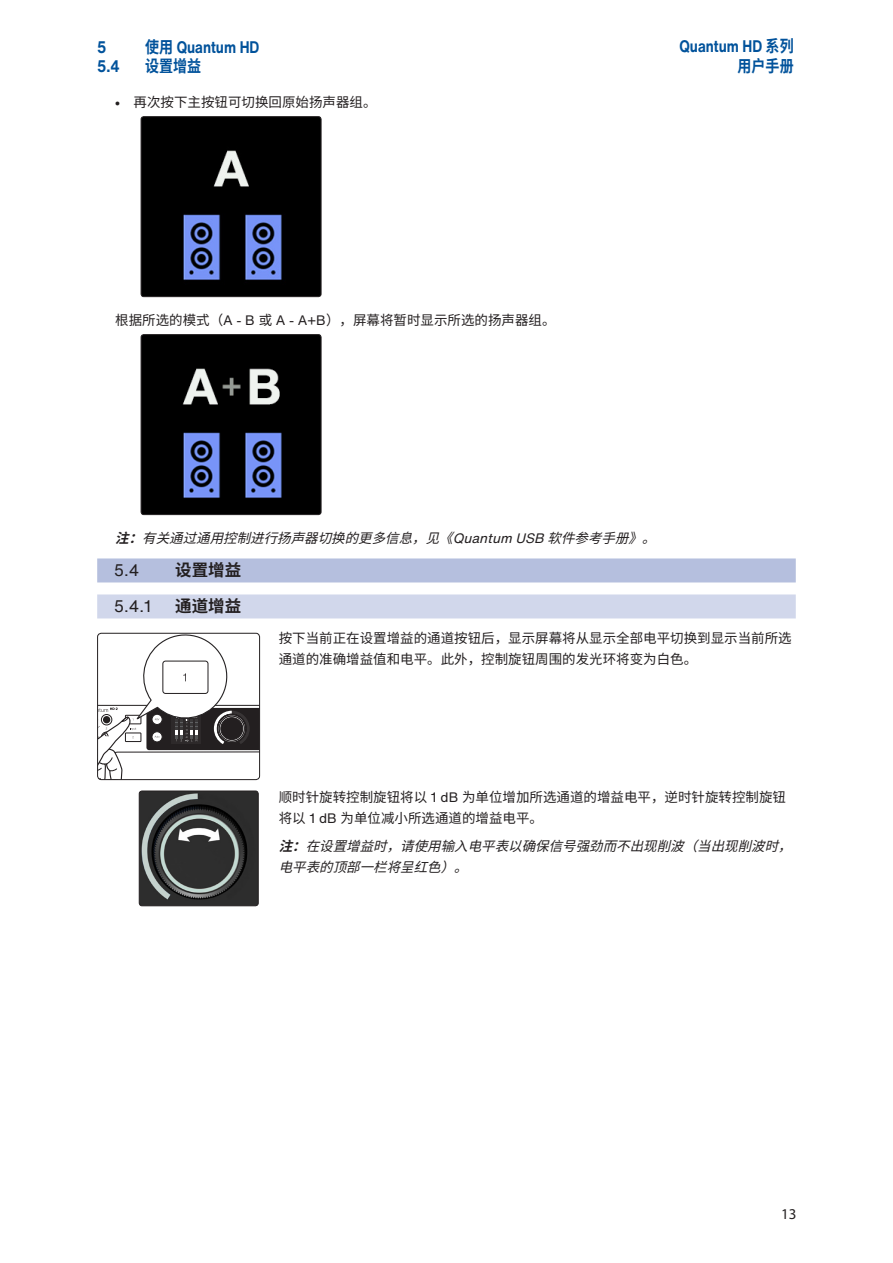
<style>
.page{position:relative;width:893px;height:1263px;background:#fff}
.page>*{position:absolute;margin:0;border:0;box-sizing:border-box;transform-origin:0 0}
.t1{font:700 16.5px "Helvetica Now Text";color:#01529b;scale:.85 1}
.t2{font:700 16.5px "Source Han Sans CN";color:#01529b;scale:.85 1}
.Subsection_Head{font:16.5px "Helvetica Now Text";color:#231f20}
.Section_Head{font:700 16.5px "Source Han Sans CN";color:#231f20}
.Subsection_Head-2{font:700 16.5px "Source Han Sans CN";color:#231f20}
.Section_Head-2{font:16.5px "Helvetica Now Text";color:#231f20}
.t3{font:15px "Myriad Pro";color:#231f20}
.Body_L1{font:13.5px/21px "Source Han Sans CN";color:#231f20}
.PowerTip_Note_L1{font:italic 13.5px/21px "Source Han Sans CN";color:#231f20}
.PowerTip_Note_NL1{font:italic 13.5px "Source Han Sans CN";color:#231f20}
.NBody_L1{font:13.5px "Source Han Sans CN";color:#231f20}
.s1{font-family:"Source Han Sans CN"}
.s2{font-family:"Myriad Pro";font-weight:900}
.s3{font-family:"Helvetica Now Text"}
.s4{font-weight:700}
</style>
<div class="page">
<div style="left:97px;top:558px;width:699px;height:24px;background:#b5bfde"></div>
<div style="left:97px;top:594px;width:699px;height:24px;background:#d1d7eb"></div>
<img style="left:141px;top:118px;width:180px;height:179px">
<div style="left:141px;top:116px;width:180px;height:181px;border:1px solid #231f20;border-radius:3px"></div>
<img style="left:141px;top:336px;width:180px;height:179px">
<div style="left:141px;top:334px;width:180px;height:181px;border:1px solid #231f20;border-radius:3px"></div>
<svg style="left:98px;top:633px;width:162px;height:147px"></svg>
<div style="left:97px;top:633px;width:163px;height:147px;border:1px solid #231f20;border-radius:4px"></div>
<img style="left:139px;top:791px;width:118px;height:115px">
<div style="left:139px;top:791px;width:120px;height:115px;border:1px solid #231f20;border-radius:3px"></div>
<p class="t1" style="left:97px;top:35px;width:12px">5</p>
<p class="t1" style="left:145px;top:35px;width:136px"><span class="s1">使用</span> Quantum HD</p>
<p class="t1" style="left:97px;top:54px;width:28px">5.4</p>
<p class="t2" style="left:145px;top:57px;width:68px">设置增益</p>
<p class="Body_L1" style="left:115px;top:92px;width:263px"><span class="s2">•</span> 再次按下主按钮可切换回原始扬声器组。</p>
<p class="NBody_L1" style="left:115px;top:312px;width:442px">根据所选的模式（<span class="s3">A - B</span> 或 <span class="s3">A - A+B</span>），屏幕将暂时显示所选的扬声器组。</p>
<p class="t1" style="left:679px;top:34px;width:136px">Quantum HD <span class="s1">系列</span></p>
<p class="t2" style="left:738px;top:56px;width:68px">用户手册</p>
<p class="PowerTip_Note_NL1" style="left:115px;top:530px;width:551px"><span class="s4">注：</span>有关通过通用控制进行扬声器切换的更多信息，见《<span class="s3">Q u a n t u m U S B</span> 软件参考手册》。</p>
<p class="Section_Head-2" style="left:114px;top:557px;width:27px">5.4</p>
<p class="Section_Head" style="left:175px;top:560px;width:67px">设置增益</p>
<p class="Subsection_Head" style="left:114px;top:593px;width:39px">5.4.1</p>
<p class="Subsection_Head-2" style="left:175px;top:596px;width:67px">通道增益</p>
<p class="Body_L1" style="left:279px;top:627px;width:514px">按下当前正在设置增益的通道按钮后，显示屏幕将从显示全部电平切换到显示当前所选通道的准确增益值和电平。此外，控制旋钮周围的发光环将变为白色。</p>
<p class="Body_L1" style="left:279px;top:787px;width:509px">顺时针旋转控制旋钮将以 <span class="s3">1 dB</span> 为单位增加所选通道的增益电平，逆时针旋转控制旋钮将以 <span class="s3">1 dB</span> 为单位减小所选通道的增益电平。</p>
<p class="PowerTip_Note_L1" style="left:279px;top:836px;width:523px"><span class="s4">注：</span>在设置增益时，请使用输入电平表以确保信号强劲而不出现削波（当出现削波时，电平表的顶部一栏将呈红色）。</p>
<p class="t3" style="left:781px;top:1204px;width:17px">13</p>
</div>
